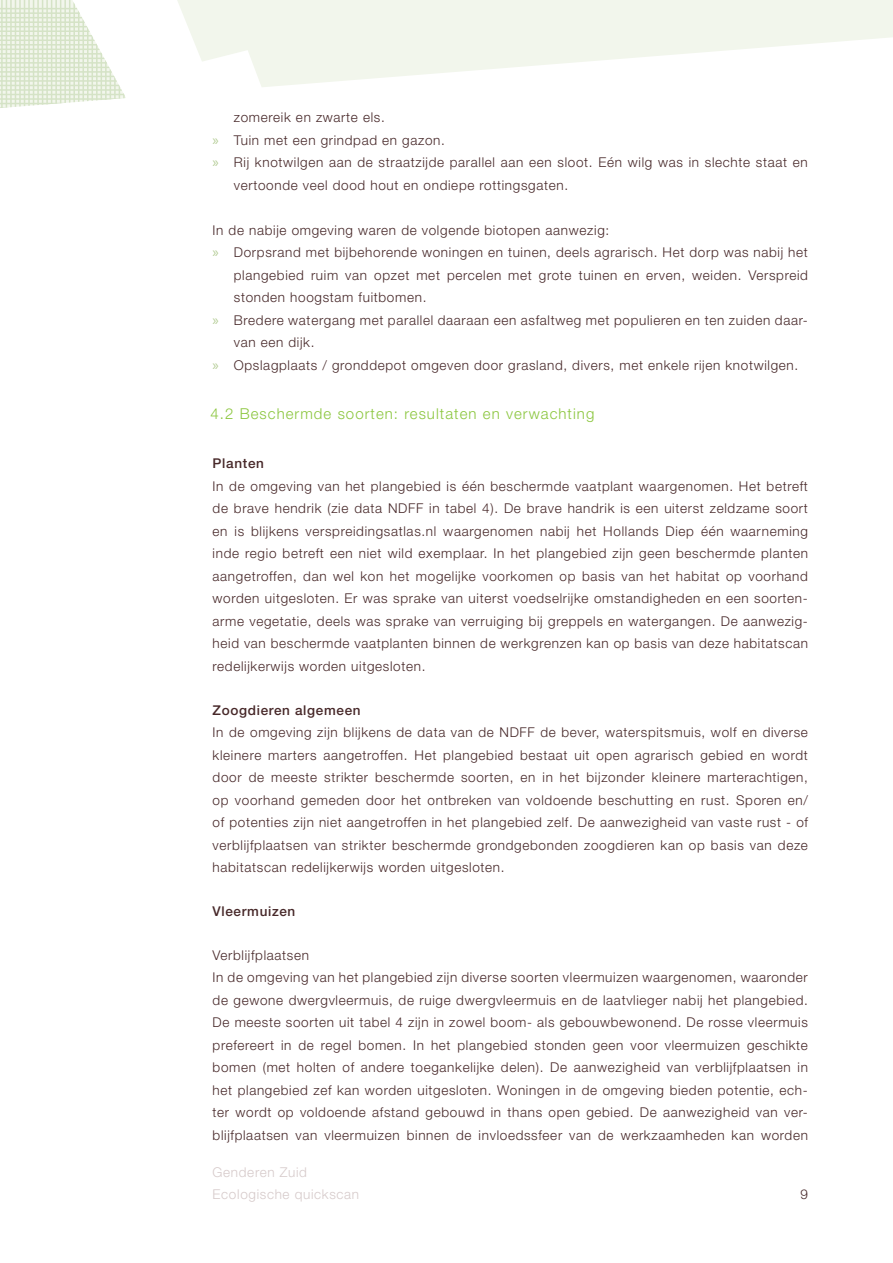
<style>
.page{position:relative;width:893px;height:1263px;background:#fff}
.page>*{position:absolute;margin:0;border:0;box-sizing:border-box;transform-origin:0 0}
.t1{font:300 15px "Helvetica Neue LT Pro";letter-spacing:.07em;color:#8bc63e}
.t2{font:300 13.5px/22.5px "Helvetica Neue LT Pro";letter-spacing:.05em;color:#472829;text-align:justify}
.t3{font:500 13.5px "Helvetica Neue LT Pro";letter-spacing:.05em;color:#472829}
.t4{font:300 13.5px/22.5px "Helvetica Neue LT Pro";letter-spacing:.05em;color:#d6caca}
.s1{font-family:"Myriad Pro";font-weight:400;font-size:15px;color:#b4cc95}
</style>
<div class="page">
<svg style="left:125px;top:0;width:768px;height:98px;fill:#f2f6ec"></svg>
<svg style="left:0;top:0;width:125px;height:108px"></svg>
<p class="t2" style="left:234px;top:106px;width:152px">zomereik en zwarte els.</p>
<p class="t2" style="left:213px;top:128px;width:234px"><span class="s1">»</span> Tuin met een grindpad en gazon.</p>
<p class="t2" style="left:234px;top:151px;width:575px;text-indent:-21px"><span class="s1">»</span> Rij knotwilgen aan de straatzijde parallel aan een sloot. Eén wilg was in slechte staat en vertoonde veel dood hout en ondiepe rottingsgaten.</p>
<p class="t2" style="left:213px;top:218px;width:398px">In de nabije omgeving waren de volgende biotopen aanwezig:</p>
<p class="t2" style="left:234px;top:241px;width:576px;text-indent:-21px"><span class="s1">»</span> Dorpsrand met bijbehorende woningen en tuinen, deels agrarisch. Het dorp was nabij het plangebied ruim van opzet met percelen met grote tuinen en erven, weiden. Verspreid stonden hoogstam fuitbomen.</p>
<p class="t2" style="left:234px;top:308px;width:576px;text-indent:-21px"><span class="s1">»</span> Bredere watergang met parallel daaraan een asfaltweg met populieren en ten zuiden daar&shy;van een dijk.</p>
<p class="t2" style="left:213px;top:353px;width:587px"><span class="s1">»</span> Opslagplaats / gronddepot omgeven door grasland, divers, met enkele rijen knotwilgen.</p>
<p class="t1" style="left:210px;top:405px;width:385px">4.2 Beschermde soorten: resultaten en verwachting</p>
<p class="t3" style="left:213px;top:455px;width:53px">Planten</p>
<p class="t2" style="left:213px;top:474px;width:597px">In de omgeving van het plangebied is één beschermde vaatplant waargenomen. Het betreft de brave hendrik (zie data NDFF in tabel 4). De brave handrik is een uiterst zeldzame soort en is blijkens verspreidingsatlas.nl waargenomen nabij het Hollands Diep één waarneming inde regio betreft een niet wild exemplaar. In het plangebied zijn geen beschermde planten aangetroffen, dan wel kon het mogelijke voorkomen op basis van het habitat op voorhand worden uitgesloten. Er was sprake van uiterst voedselrijke omstandigheden en een soorten&shy;arme vegetatie, deels was sprake van verruiging bij greppels en watergangen. De aanwezig&shy;heid van beschermde vaatplanten binnen de werkgrenzen kan op basis van deze habitatscan redelijkerwijs worden uitgesloten.</p>
<p class="t3" style="left:213px;top:702px;width:149px">Zoogdieren algemeen</p>
<p class="t2" style="left:213px;top:721px;width:597px">In de omgeving zijn blijkens de data van de NDFF de bever, waterspitsmuis, wolf en diverse kleinere marters aangetroffen. Het plangebied bestaat uit open agrarisch gebied en wordt door de meeste strikter beschermde soorten, en in het bijzonder kleinere marterachtigen, op voorhand gemeden door het ontbreken van voldoende beschutting en rust. Sporen en/ of potenties zijn niet aangetroffen in het plangebied zelf. De aanwezigheid van vaste rust - of verblijfplaatsen van strikter beschermde grondgebonden zoogdieren kan op basis van deze habitatscan redelijkerwijs worden uitgesloten.</p>
<p class="t3" style="left:213px;top:903px;width:84px">Vleermuizen</p>
<p class="t2" style="left:213px;top:943px;width:98px">Verblijfplaatsen</p>
<p class="t2" style="left:213px;top:966px;width:597px">In de omgeving van het plangebied zijn diverse soorten vleermuizen waargenomen, waaronder de gewone dwergvleermuis, de ruige dwergvleermuis en de laatvlieger nabij het plangebied.<br>De meeste soorten uit tabel 4 zijn in zowel boom- als gebouwbewonend. De rosse vleermuis prefereert in de regel bomen. In het plangebied stonden geen voor vleermuizen geschikte bomen (met holten of andere toegankelijke delen). De aanwezigheid van verblijfplaatsen in het plangebied zef kan worden uitgesloten. Woningen in de omgeving bieden potentie, ech&shy;ter wordt op voldoende afstand gebouwd in thans open gebied. De aanwezigheid van ver&shy;blijfplaatsen van vleermuizen binnen de invloedssfeer van de werkzaamheden kan worden</p>
<p class="t4" style="left:213px;top:1160px;width:148px">Genderen Zuid<br>Ecologische quickscan</p>
<p class="t2" style="left:800px;top:1183px;width:9px">9</p>
</div>
